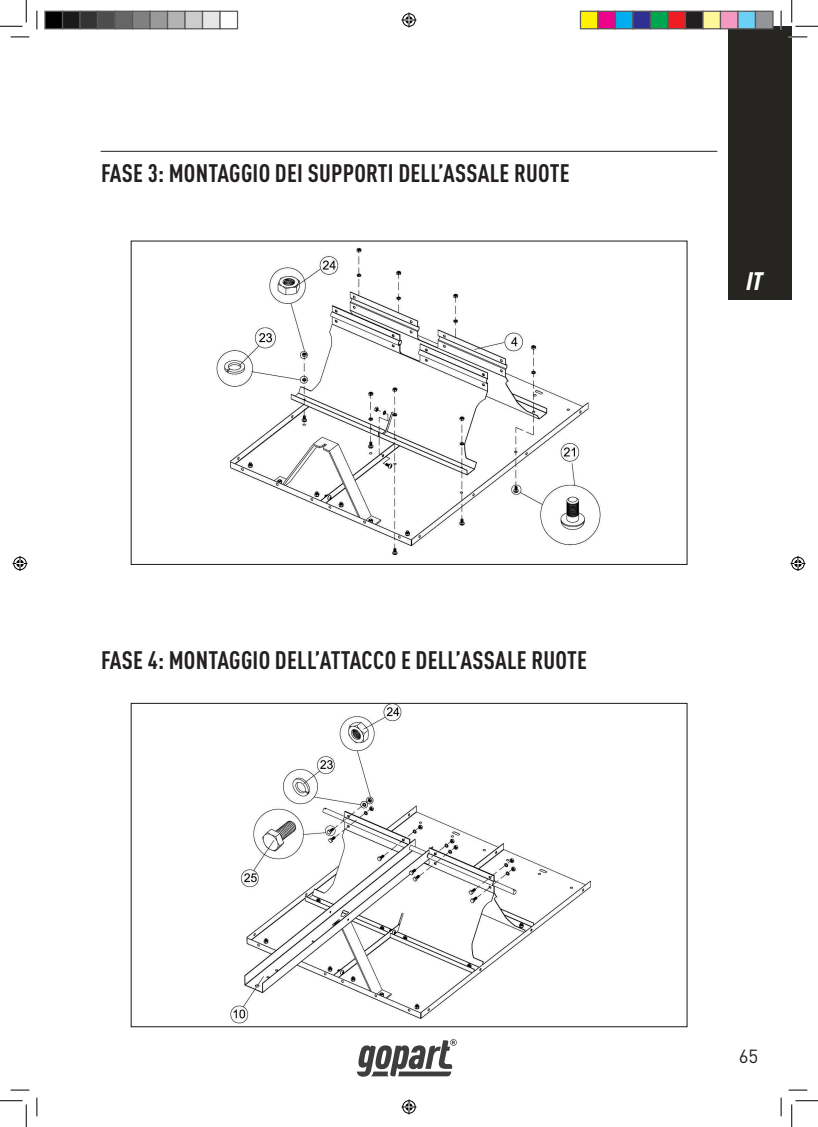
<style>
.page{position:relative;width:818px;height:1127px;background:#fff}
.page>*{position:absolute;margin:0;border:0;box-sizing:border-box;transform-origin:0 0}
.t1{font:700 condensed 25px "DIN Pro";letter-spacing:.01em;color:#231f20}
.t2{font:italic 900 condensed 25px "DIN Pro";color:#fff}
.t3{font:18.75px "DIN Pro";color:#231f20}
</style>
<div class="page">
<div style="left:728px;top:26px;width:64px;height:273px;background:#272522"></div>
<hr style="left:101px;top:151px;width:616px;height:1px;background:#231f20">
<svg style="left:357px;top:1039px;width:100px;height:37px"></svg>
<img style="left:216px;top:247px;width:385px;height:309px">
<img style="left:230px;top:704px;width:361px;height:320px">
<svg style="left:11px;top:36px;width:18px;height:2px"></svg>
<svg style="left:788px;top:36px;width:19px;height:2px"></svg>
<svg style="left:11px;top:1089px;width:18px;height:1px"></svg>
<svg style="left:788px;top:1089px;width:19px;height:1px"></svg>
<svg style="left:36px;top:11px;width:2px;height:18px"></svg>
<svg style="left:36px;top:1097px;width:2px;height:18px"></svg>
<svg style="left:780px;top:11px;width:2px;height:18px"></svg>
<svg style="left:780px;top:1097px;width:2px;height:18px"></svg>
<svg style="left:0;top:0;width:27px;height:27px"></svg>
<svg style="left:0;top:1100px;width:27px;height:26px"></svg>
<svg style="left:791px;top:0;width:27px;height:27px"></svg>
<svg style="left:791px;top:1100px;width:27px;height:26px"></svg>
<svg style="left:401px;top:13px;width:15px;height:15px"></svg>
<svg style="left:401px;top:1099px;width:15px;height:15px"></svg>
<svg style="left:13px;top:556px;width:15px;height:15px"></svg>
<svg style="left:790px;top:556px;width:15px;height:15px"></svg>
<div style="left:45px;top:11px;width:18px;height:18px;background:#000"></div>
<div style="left:44px;top:11px;width:19px;height:18px;border:1px solid #595959"></div>
<div style="left:63px;top:11px;width:17px;height:18px;background:#1a1a1a"></div>
<div style="left:62px;top:11px;width:19px;height:18px;border:1px solid #595959"></div>
<div style="left:80px;top:11px;width:18px;height:18px;background:#333"></div>
<div style="left:79px;top:11px;width:19px;height:18px;border:1px solid #595959"></div>
<div style="left:98px;top:11px;width:17px;height:18px;background:#4d4d4d"></div>
<div style="left:97px;top:11px;width:19px;height:18px;border:1px solid #595959"></div>
<div style="left:115px;top:11px;width:18px;height:18px;background:#666"></div>
<div style="left:114px;top:11px;width:19px;height:18px;border:1px solid #595959"></div>
<div style="left:133px;top:11px;width:17px;height:18px;background:#808080"></div>
<div style="left:132px;top:11px;width:19px;height:18px;border:1px solid #595959"></div>
<div style="left:150px;top:11px;width:18px;height:18px;background:#999"></div>
<div style="left:149px;top:11px;width:19px;height:18px;border:1px solid #595959"></div>
<div style="left:168px;top:11px;width:17px;height:18px;background:#b3b3b3"></div>
<div style="left:167px;top:11px;width:19px;height:18px;border:1px solid #595959"></div>
<div style="left:185px;top:11px;width:18px;height:18px;background:#ccc"></div>
<div style="left:184px;top:11px;width:19px;height:18px;border:1px solid #595959"></div>
<div style="left:203px;top:11px;width:17px;height:18px;background:#e6e6e6"></div>
<div style="left:202px;top:11px;width:19px;height:18px;border:1px solid #595959"></div>
<div style="left:219px;top:11px;width:19px;height:18px;border:1px solid #595959"></div>
<div style="left:580px;top:11px;width:18px;height:18px;background:#fff101"></div>
<div style="left:580px;top:11px;width:18px;height:18px;border:1px solid #595959"></div>
<div style="left:598px;top:11px;width:17px;height:18px;background:#ed028c"></div>
<div style="left:597px;top:11px;width:19px;height:18px;border:1px solid #595959"></div>
<div style="left:615px;top:11px;width:18px;height:18px;background:#00aeef"></div>
<div style="left:615px;top:11px;width:18px;height:18px;border:1px solid #595959"></div>
<div style="left:633px;top:11px;width:17px;height:18px;background:#2e3092"></div>
<div style="left:632px;top:11px;width:19px;height:18px;border:1px solid #595959"></div>
<div style="left:650px;top:11px;width:18px;height:18px;background:#00a54f"></div>
<div style="left:650px;top:11px;width:18px;height:18px;border:1px solid #595959"></div>
<div style="left:668px;top:11px;width:17px;height:18px;background:#ee1d23"></div>
<div style="left:667px;top:11px;width:19px;height:18px;border:1px solid #595959"></div>
<div style="left:685px;top:11px;width:18px;height:18px;background:#231f20"></div>
<div style="left:685px;top:11px;width:18px;height:18px;border:1px solid #595959"></div>
<div style="left:703px;top:11px;width:17px;height:18px;background:#fff79a"></div>
<div style="left:702px;top:11px;width:19px;height:18px;border:1px solid #595959"></div>
<div style="left:720px;top:11px;width:18px;height:18px;background:#f499c2"></div>
<div style="left:720px;top:11px;width:18px;height:18px;border:1px solid #595959"></div>
<div style="left:738px;top:11px;width:17px;height:18px;background:#6bcff6"></div>
<div style="left:737px;top:11px;width:19px;height:18px;border:1px solid #595959"></div>
<div style="left:755px;top:11px;width:18px;height:18px;background:#939598"></div>
<div style="left:755px;top:11px;width:18px;height:18px;border:1px solid #595959"></div>
<p class="t1" style="left:101px;top:154px;width:470px">FASE 3: MONTAGGIO DEI SUPPORTI DELL’ASSALE RUOTE</p>
<p class="t1" style="left:101px;top:641px;width:487px">FASE 4: MONTAGGIO DELL’ATTACCO E DELL’ASSALE RUOTE</p>
<p class="t2" style="left:746px;top:262px;width:17px">IT</p>
<p class="t3" style="left:739px;top:1041px;width:21px">65</p>
</div>
